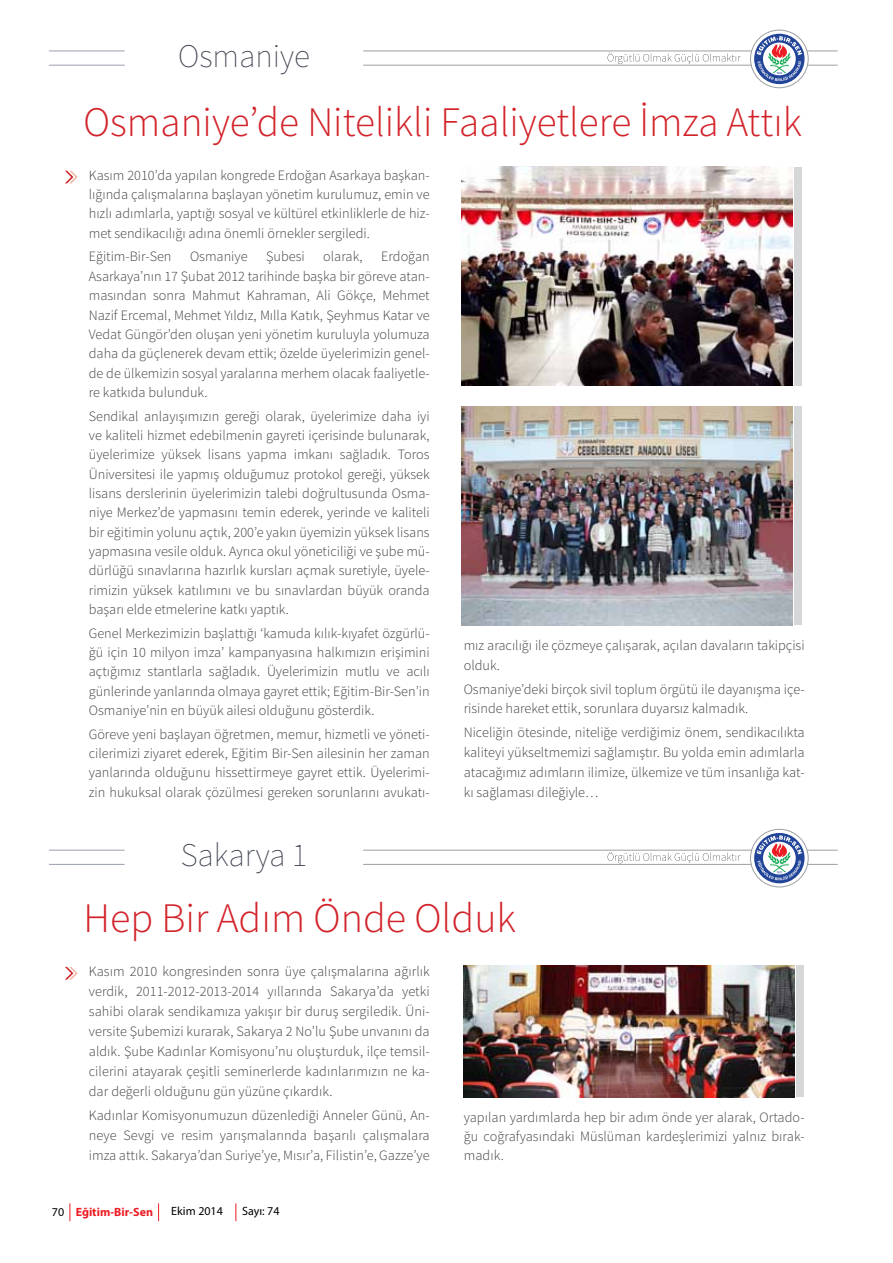
<style>
.page{position:relative;width:893px;height:1263px;background:#fff}
.page>*{position:absolute;margin:0;border:0;box-sizing:border-box;transform-origin:0 0}
.t1{font:300 42px "Source Sans Pro";color:#d2232a}
.t2{font:200 33px "Source Sans Pro";color:#404551}
.t3{font:300 14.25px/19.4px "Source Sans Pro";color:#414042;text-align:justify}
.t4{font:700 12px "Myriad Pro";color:#ed1d24}
.t5{font:12px "Myriad Pro";color:#000}
.s1{font-weight:400;color:#000}
</style>
<div class="page">
<svg style="left:70px;top:1203px;width:1px;height:18px"></svg>
<svg style="left:158px;top:1203px;width:1px;height:18px"></svg>
<svg style="left:236px;top:1203px;width:1px;height:18px"></svg>
<img style="left:461px;top:167px;width:331px;height:218px">
<div style="left:794px;top:167px;width:8px;height:218px;background:#d5d7d8"></div>
<img style="left:461px;top:406px;width:331px;height:219px">
<div style="left:794px;top:406px;width:8px;height:219px;background:#d5d7d8"></div>
<hr style="left:49px;top:51px;width:76px;height:1px;background:#9aa0af">
<hr style="left:49px;top:850px;width:76px;height:1px;background:#9aa0af">
<hr style="left:49px;top:65px;width:76px;height:1px;background:#9aa0af">
<hr style="left:49px;top:864px;width:76px;height:1px;background:#9aa0af">
<hr style="left:363px;top:51px;width:475px;height:1px;background:#9d9fa2">
<hr style="left:363px;top:850px;width:475px;height:1px;background:#9d9fa2">
<hr style="left:363px;top:65px;width:475px;height:1px;background:#9d9fa2">
<hr style="left:363px;top:864px;width:475px;height:1px;background:#9d9fa2">
<svg style="left:608px;top:53px;width:133px;height:11px"></svg>
<svg style="left:608px;top:852px;width:133px;height:11px"></svg>
<svg style="left:750px;top:30px;width:58px;height:58px"></svg>
<div style="left:750px;top:30px;width:58px;height:58px;border:1px solid #9d9fa2;border-radius:50%"></div>
<svg style="left:754px;top:34px;width:50px;height:50px"></svg>
<svg style="left:750px;top:829px;width:58px;height:58px"></svg>
<div style="left:750px;top:829px;width:58px;height:58px;border:1px solid #9d9fa2;border-radius:50%"></div>
<svg style="left:754px;top:833px;width:50px;height:50px"></svg>
<svg style="left:65px;top:171px;width:13px;height:12px"></svg>
<svg style="left:65px;top:967px;width:13px;height:13px"></svg>
<img style="left:463px;top:965px;width:332px;height:132px">
<div style="left:796px;top:965px;width:8px;height:132px;background:#d5d7d8"></div>
<h2 class="t2" style="left:178px;top:36px;width:133px">Osmaniye</h2>
<h1 class="t1" style="left:84px;top:96px;width:720px">Osmaniye’de Nitelikli Faaliyetlere İmza Attık</h1>
<p class="t3" style="left:89px;top:165px;width:342px">Kasım 2010’da yapılan kongrede Erdoğan Asarkaya başkan&shy;lığında çalışmalarına başlayan yönetim kurulumuz, emin ve hızlı adımlarla, yaptığı sosyal ve kültürel etkinliklerle de hiz&shy;met sendikacılığı adına önemli örnekler sergiledi.</p>
<p class="t3" style="left:89px;top:247px;width:84px">Eğitim-Bir-Sen</p>
<p class="t3" style="left:190px;top:247px;width:59px">Osmaniye</p>
<p class="t3" style="left:266px;top:247px;width:40px">Şubesi</p>
<p class="t3" style="left:323px;top:247px;width:41px">olarak,</p>
<p class="t3" style="left:89px;top:247px;width:342px;text-indent:292px">Erdoğan Asarkaya’nın 17 Şubat 2012 tarihinde başka bir göreve atan&shy;masından sonra Mahmut Kahraman, Ali Gökçe, Mehmet Nazif Ercemal, Mehmet Yıldız, Mılla Katık, Şeyhmus Katar ve Vedat Güngör’den oluşan yeni yönetim kuruluyla yolumuza daha da güçlenerek devam ettik; özelde üyelerimizin genel&shy;de de ülkemizin sosyal yaralarına merhem olacak faaliyetle&shy;re katkıda bulunduk.</p>
<p class="t3" style="left:89px;top:406px;width:342px">Sendikal anlayışımızın gereği olarak, üyelerimize daha iyi ve kaliteli hizmet edebilmenin gayreti içerisinde bulunarak, üyelerimize yüksek lisans yapma imkanı sağladık. Toros Üniversitesi ile yapmış olduğumuz protokol gereği, yüksek lisans derslerinin üyelerimizin talebi doğrultusunda Osma&shy;niye Merkez’de yapmasını temin ederek, yerinde ve kaliteli bir eğitimin yolunu açtık, 200’e yakın üyemizin yüksek lisans yapmasına vesile olduk. Ayrıca okul yöneticiliği ve şube mü&shy;dürlüğü sınavlarına hazırlık kursları açmak suretiyle, üyele&shy;rimizin yüksek katılımını ve bu sınavlardan büyük oranda başarı elde etmelerine katkı yaptık.</p>
<p class="t3" style="left:89px;top:623px;width:342px">Genel Merkezimizin başlattığı ‘kamuda kılık-kıyafet özgürlü&shy;ğü için 10 milyon imza’ kampanyasına halkımızın erişimini açtığımız stantlarla sağladık. Üyelerimizin mutlu ve acılı günlerinde yanlarında olmaya gayret ettik; Eğitim-Bir-Sen’in Osmaniye’nin en büyük ailesi olduğunu gösterdik.</p>
<p class="t3" style="left:89px;top:724px;width:342px">Göreve yeni başlayan öğretmen, memur, hizmetli ve yöneti&shy;cilerimizi ziyaret ederek, Eğitim Bir-Sen ailesinin her zaman yanlarında olduğunu hissettirmeye gayret ettik. Üyelerimi&shy;zin hukuksal olarak çözülmesi gereken sorunlarını avukatı-</p>
<h2 class="t2" style="left:181px;top:835px;width:128px">Sakarya 1</h2>
<p class="t3" style="left:464px;top:635px;width:342px;line-height:19.8px">mız aracılığı ile çözmeye çalışarak, açılan davaların takipçisi olduk.</p>
<p class="t3" style="left:464px;top:679px;width:342px;line-height:19.8px">Osmaniye’deki birçok sivil toplum örgütü ile dayanışma içe&shy;risinde hareket ettik, sorunlara duyarsız kalmadık.</p>
<p class="t3" style="left:464px;top:723px;width:342px;line-height:19.8px">Niceliğin ötesinde, niteliğe verdiğimiz önem, sendikacılıkta kaliteyi yükseltmemizi sağlamıştır. Bu yolda emin adımlarla atacağımız adımların ilimize, ülkemize ve tüm insanlığa kat&shy;kı sağlaması dileğiyle…</p>
<h1 class="t1" style="left:84px;top:892px;width:434px">Hep Bir Adım Önde Olduk</h1>
<p class="t3" style="left:89px;top:961px;width:342px;line-height:20px">Kasım 2010 kongresinden sonra üye çalışmalarına ağırlık verdik, 2011-2012-2013-2014 yıllarında Sakarya’da yetki sahibi olarak sendikamıza yakışır bir duruş sergiledik. Üni&shy;versite Şubemizi kurarak, Sakarya 2 No’lu Şube unvanını da aldık. Şube Kadınlar Komisyonu’nu oluşturduk, ilçe temsil&shy;cilerini atayarak çeşitli seminerlerde kadınlarımızın ne ka&shy;dar değerli olduğunu gün yüzüne çıkardık.</p>
<p class="t3" style="left:89px;top:1105px;width:342px;line-height:20px">Kadınlar Komisyonumuzun düzenlediği Anneler Günü, An&shy;neye Sevgi ve resim yarışmalarında başarılı çalışmalara imza attık. Sakarya’dan Suriye’ye, Mısır’a, Filistin’e, Gazze’ye</p>
<p class="t3" style="left:464px;top:1108px;width:342px;line-height:18.9px">yapılan yardımlarda hep bir adım önde yer alarak, Ortado&shy;ğu coğrafyasındaki Müslüman kardeşlerimizi yalnız bırak&shy;madık.</p>
<p class="t4" style="left:52px;top:1204px;width:103px"><span class="s1">70</span> Eğitim-Bir-Sen</p>
<p class="t5" style="left:171px;top:1204px;width:53px">Ekim 2014</p>
<p class="t5" style="left:242px;top:1204px;width:39px">Sayı: 74</p>
</div>
